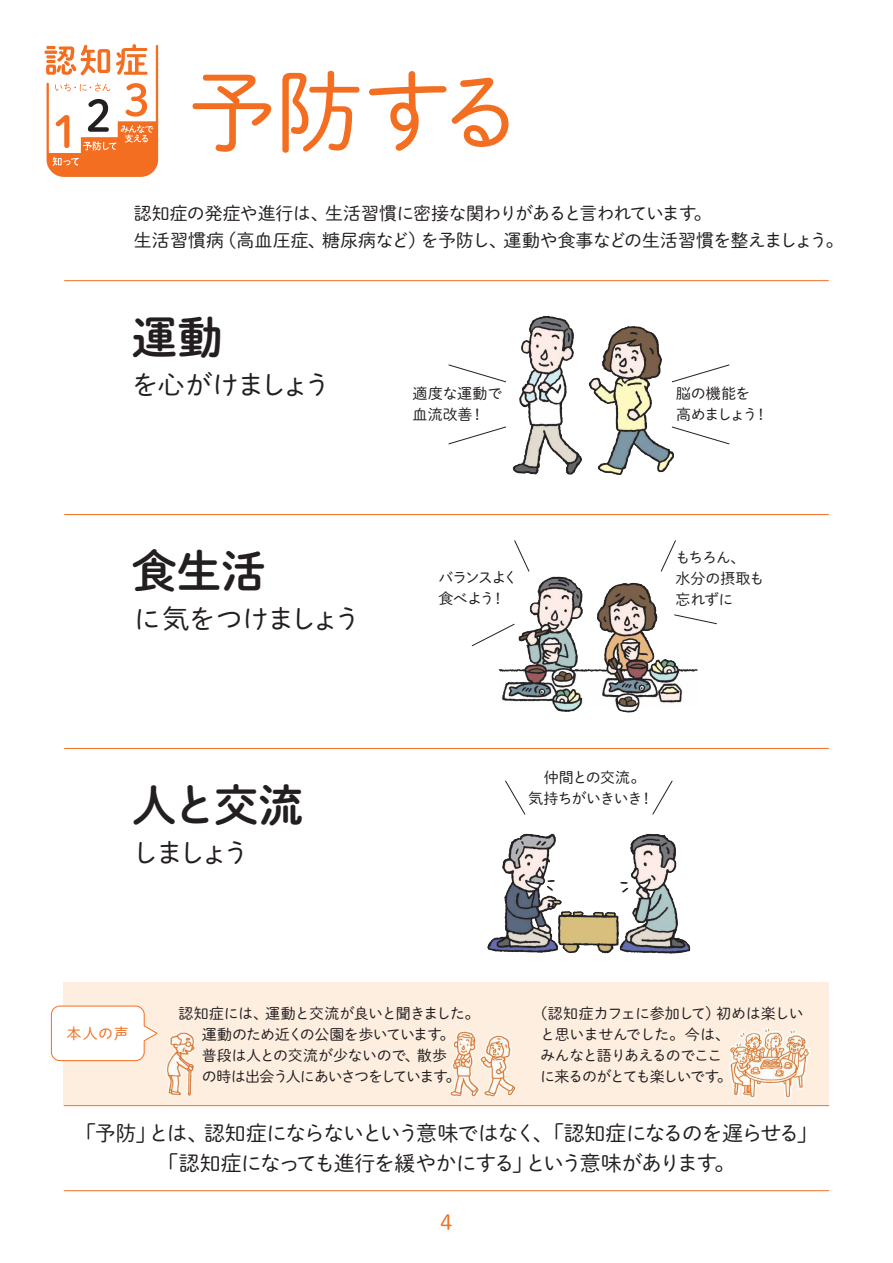
<style>
.page{position:relative;width:893px;height:1263px;background:#fff}
.page>*{position:absolute;margin:0;border:0;box-sizing:border-box;transform-origin:0 0}
.t1{font:90px "Shuei M Go Std L";color:#f36e21}
.t2{font:45px "Shuei M Go Std B";letter-spacing:-.01em;color:#231f20}
.t3{font:27px "Shuei M Go Std L";letter-spacing:-.045em;color:#231f20}
.t4{font:27px "Shuei M Go Std L";letter-spacing:-.05em;color:#231f20}
.t5{font:27px "Shuei M Go Std L";letter-spacing:-.095em;color:#231f20}
.t6{font:21px/30px "Shuei M Go Std L";letter-spacing:-.065em;color:#231f20;text-align:center}
.t7{font:21px "Shuei M Go Std L";color:#f36e21}
.t8{font:18px/27px "Shuei M Go Std L";letter-spacing:-.025em;color:#231f20}
.t9{font:15px/21px "Shuei M Go Std L";letter-spacing:-.05em;color:#231f20}
.t10{font:15px/21px "Shuei M Go Std L";letter-spacing:-.005em;color:#231f20}
.t11{font:15px/21px "Shuei M Go Std L";letter-spacing:-.11em;color:#231f20}
.t12{font:15px "Shuei M Go Std L";color:#f36e21}
</style>
<div class="page">
<div style="left:64px;top:982px;width:765px;height:124px;background:#feeee0"></div>
<svg style="left:44px;top:44px;width:114px;height:133px"></svg>
<svg style="left:712px;top:364px;width:18px;height:7px"></svg>
<svg style="left:448px;top:364px;width:12px;height:5px"></svg>
<svg style="left:712px;top:438px;width:18px;height:6px"></svg>
<svg style="left:448px;top:440px;width:12px;height:4px"></svg>
<svg style="left:505px;top:780px;width:20px;height:35px"></svg>
<svg style="left:652px;top:780px;width:21px;height:35px"></svg>
<svg style="left:662px;top:540px;width:14px;height:27px"></svg>
<svg style="left:514px;top:540px;width:14px;height:27px"></svg>
<hr style="left:64px;top:1190px;width:765px;height:1px;background:#f36e21">
<hr style="left:64px;top:1105px;width:765px;height:1px;background:#f36e21">
<hr style="left:65px;top:280px;width:763px;height:1px;background:#f36e21">
<hr style="left:65px;top:514px;width:763px;height:1px;background:#f36e21">
<hr style="left:65px;top:748px;width:763px;height:1px;background:#f36e21">
<svg style="left:51px;top:1005px;width:107px;height:56px"></svg>
<img style="left:166px;top:1031px;width:30px;height:65px">
<img style="left:449px;top:1030px;width:67px;height:66px">
<img style="left:729px;top:1028px;width:81px;height:70px">
<img style="left:460px;top:315px;width:252px;height:160px">
<img style="left:471px;top:567px;width:242px;height:146px">
<img style="left:487px;top:833px;width:204px;height:121px">
<h1 class="t1" style="left:187px;top:46px;width:340px">予防する</h1>
<p class="t8" style="left:134px;top:199px;width:711px">認知症の発症や進行は、生活習慣に密接な関わりがあると言われています。<br>生活習慣病（高血圧症、糖尿病など）を予防し、運動や食事などの生活習慣を整えましょう。</p>
<h2 class="t2" style="left:132px;top:304px;width:92px">運動</h2>
<h3 class="t4" style="left:132px;top:366px;width:201px">を心がけましょう</h3>
<h2 class="t2" style="left:132px;top:538px;width:136px">食生活</h2>
<h3 class="t3" style="left:134px;top:599px;width:229px">に気をつけましょう</h3>
<h2 class="t2" style="left:132px;top:772px;width:173px">人と交流</h2>
<h3 class="t5" style="left:132px;top:833px;width:120px">しましょう</h3>
<p class="t10" style="left:412px;top:383px;width:91px">適度な運動で血流改善！</p>
<p class="t11" style="left:438px;top:567px;width:81px">バランスよく食べよう！</p>
<p class="t9" style="left:676px;top:383px;width:94px">脳の機能を高めましょう！</p>
<p class="t9" style="left:676px;top:546px;width:90px">もちろん、<br>水分の摂取も忘れずに</p>
<p class="t9" style="left:528px;top:766px;width:127px;text-align:center">仲間との交流。<br>気持ちがいきいき！</p>
<p class="t12" style="left:67px;top:1022px;width:64px">本人の声</p>
<p class="t9" style="left:179px;top:1002px;width:302px;text-align:center">認知症には、運動と交流が良いと聞きました。運動のため近くの公園を歩いています。<br>普段は人との交流が少ないので、散歩<br>の時は出会う人にあいさつをしています。</p>
<p class="t9" style="left:540px;top:1002px;width:265px;text-indent:-8px">（認知症カフェに参加して）初めは楽しいと思いませんでした。今は、<br>みんなと語りあえるのでここ<br>に来るのがとても楽しいです。</p>
<h3 class="t6" style="left:76px;top:1117px;width:743px">「予防」とは、認知症にならないという意味ではなく、「認知症になるのを遅らせる」「認知症になっても進行を緩やかにする」という意味があります。</h3>
<h3 class="t7" style="left:440px;top:1207px;width:14px">4</h3>
</div>
